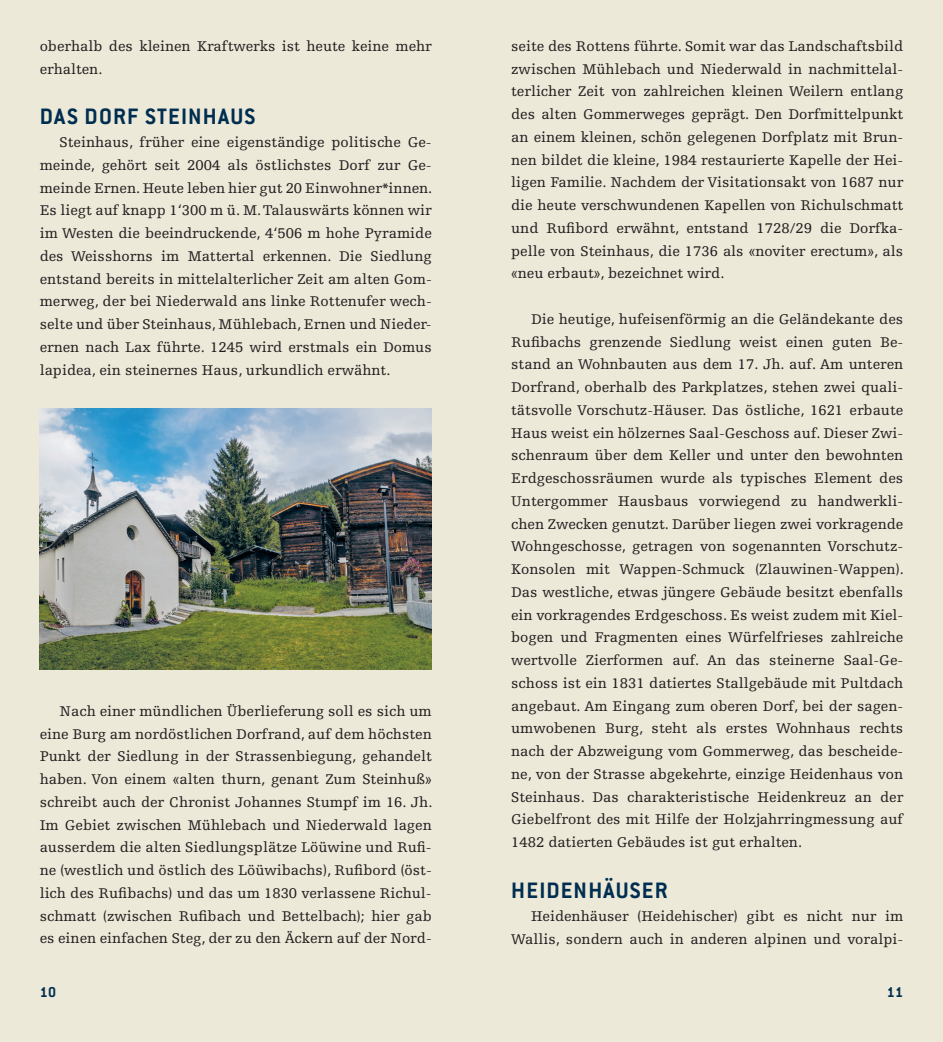
<style>
.page{position:relative;width:943px;height:1042px;background:#fff}
.page>*{position:absolute;margin:0;border:0;box-sizing:border-box;transform-origin:0 0}
.t1{font:700 24.5px "Conduit ITC";letter-spacing:.05em;color:#002e50}
.t2{font:700 15.75px "Conduit ITC";color:#002e50}
.t3{font:14.88px/22.8px "Egyptienne F";color:#231f20;text-align:justify}
</style>
<div class="page">
<div style="left:471px;top:0;width:472px;height:1042px;background:#ede9d9"></div>
<div style="left:0;top:0;width:471px;height:1042px;background:#ede9d9"></div>
<img style="left:40px;top:408px;width:392px;height:262px">
<p class="t3" style="left:40px;top:35px;width:393px">oberhalb des kleinen Kraftwerks ist heute keine mehr erhalten.</p>
<h1 class="t1" style="left:40px;top:102px;width:217px">DAS DORF STEINHAUS</h1>
<p class="t3" style="left:40px;top:131px;width:394px;text-indent:20px">Steinhaus, früher eine eigenständige politische Ge&shy;meinde, gehört seit 2004 als östlichstes Dorf zur Ge&shy;meinde Ernen. Heute leben hier gut 20 Einwohner*innen.<br>Es liegt auf knapp 1‘300 m ü. M. Talauswärts können wir im Westen die beeindruckende, 4‘506 m hohe Pyramide des Weisshorns im Mattertal erkennen. Die Siedlung entstand bereits in mittelalterlicher Zeit am alten Gom&shy;merweg, der bei Niederwald ans linke Rottenufer wech&shy;selte und über Steinhaus, Mühlebach, Ernen und Nieder&shy;ernen nach Lax führte. 1245 wird erstmals ein Domus lapidea, ein steinernes Haus, urkundlich erwähnt.</p>
<p class="t3" style="left:40px;top:700px;width:394px;text-indent:20px">Nach einer mündlichen Überlieferung soll es sich um eine Burg am nordöstlichen Dorfrand, auf dem höchsten Punkt der Siedlung in der Strassenbiegung, gehandelt haben. Von einem «alten thurn, genant Zum Steinhuß» schreibt auch der Chronist Johannes Stumpf im 16. Jh.<br>Im Gebiet zwischen Mühlebach und Niederwald lagen ausserdem die alten Siedlungsplätze Löüwine und Rufi&shy;ne (westlich und östlich des Löüwibachs), Rufibord (öst&shy;lich des Rufibachs) und das um 1830 verlassene Richul&shy;schmatt (zwischen Rufibach und Bettelbach); hier gab es einen einfachen Steg, der zu den Äckern auf der Nord-</p>
<p class="t3" style="left:511px;top:35px;width:393px">seite des Rottens führte. Somit war das Landschaftsbild zwischen Mühlebach und Niederwald in nachmittelal&shy;terlicher Zeit von zahlreichen kleinen Weilern entlang des alten Gommerweges geprägt. Den Dorfmittelpunkt an einem kleinen, schön gelegenen Dorfplatz mit Brun&shy;nen bildet die kleine, 1984 restaurierte Kapelle der Hei&shy;ligen Familie. Nachdem der Visitationsakt von 1687 nur die heute verschwundenen Kapellen von Richulschmatt und Rufibord erwähnt, entstand 1728/29 die Dorfka&shy;pelle von Steinhaus, die 1736 als «noviter erectum», als «neu erbaut», bezeichnet wird.</p>
<p class="t3" style="left:511px;top:308px;width:394px;text-indent:20px">Die heutige, hufeisenförmig an die Geländekante des Rufibachs grenzende Siedlung weist einen guten Be&shy;stand an Wohnbauten aus dem 17. Jh. auf. Am unteren Dorfrand, oberhalb des Parkplatzes, stehen zwei quali&shy;tätsvolle Vorschutz-Häuser. Das östliche, 1621 erbaute Haus weist ein hölzernes Saal-Geschoss auf. Dieser Zwi&shy;schenraum über dem Keller und unter den bewohnten Erdgeschossräumen wurde als typisches Element des Untergommer Hausbaus vorwiegend zu handwerkli&shy;chen Zwecken genutzt. Darüber liegen zwei vorkragende Wohngeschosse, getragen von sogenannten Vorschutz-Konsolen mit Wappen-Schmuck (Zlauwinen-Wappen).<br>Das westliche, etwas jüngere Gebäude besitzt ebenfalls ein vorkragendes Erdgeschoss. Es weist zudem mit Kiel&shy;bogen und Fragmenten eines Würfelfrieses zahlreiche wertvolle Zierformen auf. An das steinerne Saal-Ge&shy;schoss ist ein 1831 datiertes Stallgebäude mit Pultdach angebaut. Am Eingang zum oberen Dorf, bei der sagen&shy;umwobenen Burg, steht als erstes Wohnhaus rechts nach der Abzweigung vom Gommerweg, das bescheide&shy;ne, von der Strasse abgekehrte, einzige Heidenhaus von Steinhaus. Das charakteristische Heidenkreuz an der Giebelfront des mit Hilfe der Holzjahrringmessung auf 1482 datierten Gebäudes ist gut erhalten.</p>
<h1 class="t1" style="left:511px;top:876px;width:158px">HEIDENHÄUSER</h1>
<p class="t3" style="left:511px;top:905px;width:393px;text-align:right">Heidenhäuser (Heidehischer) gibt es nicht nur im<br>Wallis, sondern auch in anderen alpinen und voralpi-</p>
<p class="t2" style="left:40px;top:983px;width:18px">10</p>
<p class="t2" style="left:886px;top:983px;width:18px">11</p>
</div>
